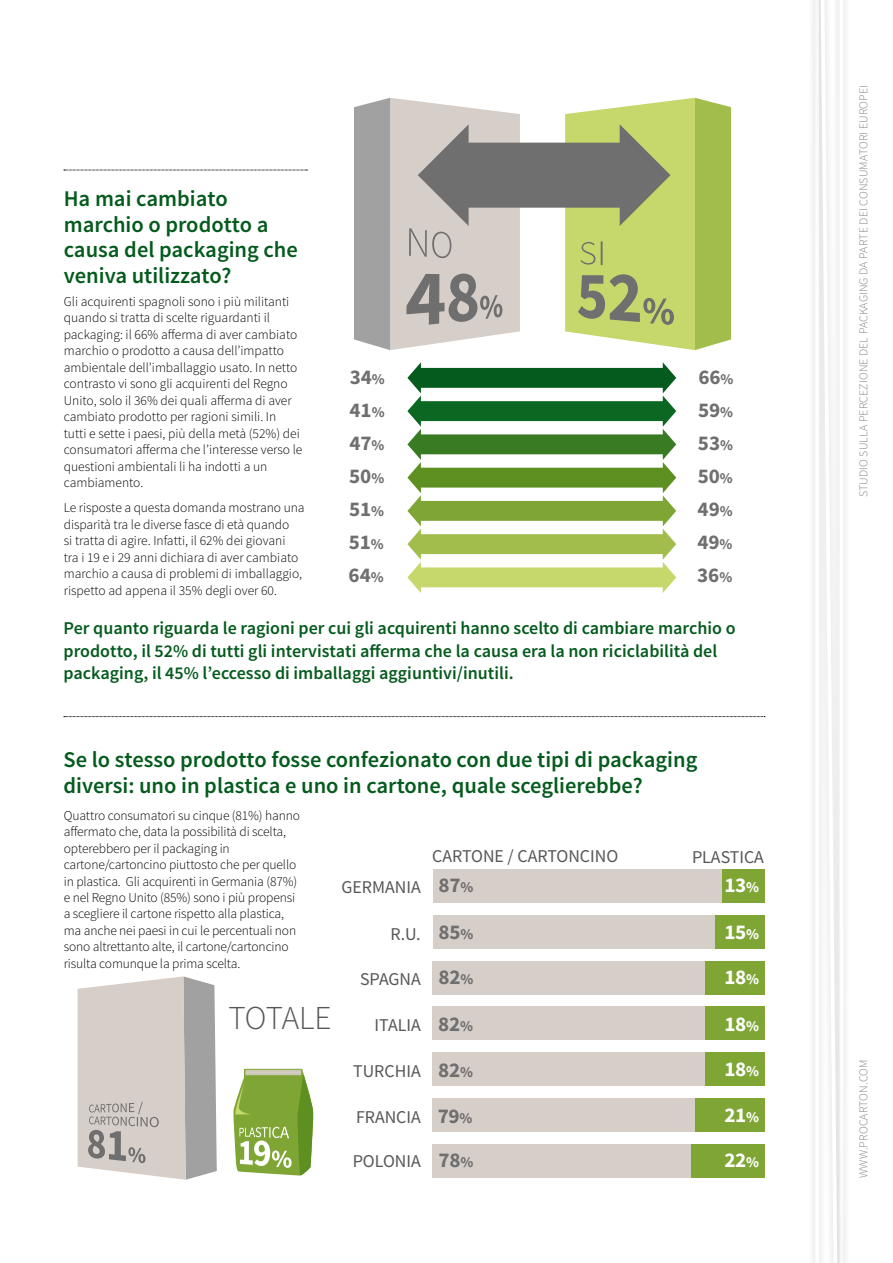
<style>
.page{position:relative;width:893px;height:1263px;background:#fff}
.page>*{position:absolute;margin:0;border:0;box-sizing:border-box;transform-origin:0 0}
.t1{font:300 33.45px "Source Sans Pro";letter-spacing:-.02em;color:#575756}
.t2{font:600 22.5px/25.5px "Source Sans Pro";color:#055b1d}
.t3{font:700 21px/33.2px "Source Sans Pro";letter-spacing:-.01em;color:#706f6f;text-align:justify}
.t4{font:700 21px "Source Sans Pro";letter-spacing:-.015em;color:#fff}
.t5{font:600 18px/22.5px "Source Sans Pro";color:#055b1d}
.t6{font:18px "Source Sans Pro";color:#575756}
.t7{font:300 13.5px/16.5px "Source Sans Pro";letter-spacing:-.005em;color:#000}
.t8{font:300 12px "Source Sans Pro";letter-spacing:.01em;color:#878787}
.s1{font-size:15px}
</style>
<div class="page">
<div style="left:807px;top:0;width:20px;height:1263px;background:#fafafa"></div>
<div style="left:831px;top:0;width:20px;height:1263px;background:#f9f9f9"></div>
<svg style="left:819px;top:0;width:20px;height:1263px"></svg>
<svg style="left:64px;top:716px;width:701px;height:1px"></svg>
<svg style="left:64px;top:170px;width:243px;height:1px"></svg>
<div style="left:715px;top:915px;width:50px;height:33px;background:#7fa635"></div>
<div style="left:433px;top:915px;width:282px;height:33px;background:#d6cec8"></div>
<div style="left:705px;top:961px;width:60px;height:33px;background:#7fa635"></div>
<div style="left:433px;top:961px;width:272px;height:33px;background:#d6cec8"></div>
<div style="left:721px;top:869px;width:44px;height:33px;background:#7fa635"></div>
<div style="left:433px;top:869px;width:288px;height:33px;background:#d6cec8"></div>
<div style="left:694px;top:1099px;width:71px;height:33px;background:#7fa635"></div>
<div style="left:432px;top:1099px;width:262px;height:33px;background:#d6cec8"></div>
<div style="left:691px;top:1145px;width:74px;height:33px;background:#7fa635"></div>
<div style="left:432px;top:1145px;width:259px;height:33px;background:#d6cec8"></div>
<div style="left:705px;top:1007px;width:60px;height:33px;background:#7fa635"></div>
<div style="left:433px;top:1007px;width:272px;height:33px;background:#d6cec8"></div>
<div style="left:705px;top:1053px;width:60px;height:33px;background:#7fa635"></div>
<div style="left:433px;top:1053px;width:272px;height:33px;background:#d6cec8"></div>
<svg style="left:78px;top:976px;width:139px;height:204px;background:#cac4c0"></svg>
<svg style="left:233px;top:1069px;width:80px;height:106px;background:#94b45b"></svg>
<svg style="left:407px;top:362px;width:269px;height:231px"></svg>
<svg style="left:354px;top:98px;width:377px;height:252px;background:#b9be98"></svg>
<hr style="left:601px;top:241px;width:2px;height:24px;background:#706f6f">
<h2 class="t2" style="left:64px;top:187px;width:236px">Ha mai cambiato marchio o prodotto a causa del packaging che veniva utilizzato?</h2>
<p class="t7" style="left:64px;top:293px;width:240px">Gli acquirenti spagnoli sono i più militanti quando si tratta di scelte riguardanti il packaging: il 66% afferma di aver cambiato marchio o prodotto a causa dell’impatto ambientale dell’imballaggio usato. In netto contrasto vi sono gli acquirenti del Regno Unito, solo il 36% dei quali afferma di aver cambiato prodotto per ragioni simili. In tutti e sette i paesi, più della metà (52%) dei consumatori afferma che l’interesse verso le questioni ambientali li ha indotti a un cambiamento.</p>
<p class="t7" style="left:64px;top:499px;width:242px">Le risposte a questa domanda mostrano una disparità tra le diverse fasce di età quando<br>si tratta di agire. Infatti, il 62% dei giovani<br>tra i 19 e i 29 anni dichiara di aver cambiato marchio a causa di problemi di imballaggio, rispetto ad appena il 35% degli over 60.</p>
<h3 class="t3" style="left:349px;top:361px;width:38px">34<span class="s1">% </span>41<span class="s1">% </span>47<span class="s1">% </span>50<span class="s1">% </span>51<span class="s1">% </span>51<span class="s1">% </span>64<span class="s1">%</span></h3>
<h3 class="t3" style="left:697px;top:361px;width:38px">66<span class="s1">% </span>59<span class="s1">% </span>53<span class="s1">% </span>50<span class="s1">% </span>49<span class="s1">% </span>49<span class="s1">% </span>36<span class="s1">%</span></h3>
<p class="t5" style="left:64px;top:618px;width:674px">Per quanto riguarda le ragioni per cui gli acquirenti hanno scelto di cambiare marchio o prodotto, il 52% di tutti gli intervistati afferma che la causa era la non riciclabilità del packaging, il 45% l’eccesso di imballaggi aggiuntivi/inutili.</p>
<h2 class="t2" style="left:64px;top:747px;width:635px">Se lo stesso prodotto fosse confezionato con due tipi di packaging diversi: uno in plastica e uno in cartone, quale sceglierebbe?</h2>
<p class="t7" style="left:64px;top:807px;width:238px">Quattro consumatori su cinque (81%) hanno affermato che, data la possibilità di scelta, opterebbero per il packaging in cartone/cartoncino piuttosto che per quello in plastica. Gli acquirenti in Germania (87%) e nel Regno Unito (85%) sono i più propensi a scegliere il cartone rispetto alla plastica, ma anche nei paesi in cui le percentuali non sono altrettanto alte, il cartone/cartoncino risulta comunque la prima scelta.</p>
<h1 class="t1" style="left:228px;top:997px;width:105px">TOTALE</h1>
<h3 class="t6" style="left:341px;top:875px;width:81px">GERMANIA</h3>
<h3 class="t6" style="left:432px;top:844px;width:188px">CARTONE / CARTONCINO</h3>
<h3 class="t6" style="left:692px;top:845px;width:73px">PLASTICA</h3>
<h3 class="t3" style="left:438px;top:869px;width:36px">87<span class="s1">%</span></h3>
<h3 class="t4" style="left:724px;top:872px;width:36px">13<span class="s1">%</span></h3>
<h3 class="t6" style="left:391px;top:923px;width:32px">R.U.</h3>
<h3 class="t6" style="left:360px;top:967px;width:62px">SPAGNA</h3>
<h3 class="t6" style="left:375px;top:1014px;width:48px">ITALIA</h3>
<h3 class="t6" style="left:353px;top:1060px;width:69px">TURCHIA</h3>
<h3 class="t6" style="left:356px;top:1106px;width:66px">FRANCIA</h3>
<h3 class="t6" style="left:353px;top:1150px;width:70px">POLONIA</h3>
<h3 class="t3" style="left:438px;top:916px;width:36px">85<span class="s1">%</span></h3>
<h3 class="t4" style="left:724px;top:918px;width:36px">15<span class="s1">%</span></h3>
<h3 class="t3" style="left:438px;top:961px;width:36px">82<span class="s1">%</span></h3>
<h3 class="t4" style="left:724px;top:963px;width:36px">18<span class="s1">%</span></h3>
<h3 class="t3" style="left:438px;top:1008px;width:36px">82<span class="s1">%</span></h3>
<h3 class="t4" style="left:724px;top:1010px;width:36px">18<span class="s1">%</span></h3>
<h3 class="t3" style="left:438px;top:1054px;width:36px">82<span class="s1">%</span></h3>
<h3 class="t4" style="left:724px;top:1055px;width:36px">18<span class="s1">%</span></h3>
<h3 class="t3" style="left:438px;top:1100px;width:36px">79<span class="s1">%</span></h3>
<h3 class="t4" style="left:724px;top:1102px;width:36px">21<span class="s1">%</span></h3>
<h3 class="t3" style="left:438px;top:1144px;width:36px">78<span class="s1">%</span></h3>
<h3 class="t4" style="left:724px;top:1146px;width:36px">22<span class="s1">%</span></h3>
<p class="t8" style="left:856px;top:497px;width:414px;rotate:-90deg">STUDIO SULLA PERCEZIONE DEL PACKAGING DA PARTE DEI CONSUMATORI EUROPEI</p>
<p class="t8" style="left:856px;top:1178px;width:120px;rotate:-90deg">WWW.PROCARTON.COM</p>
</div>
